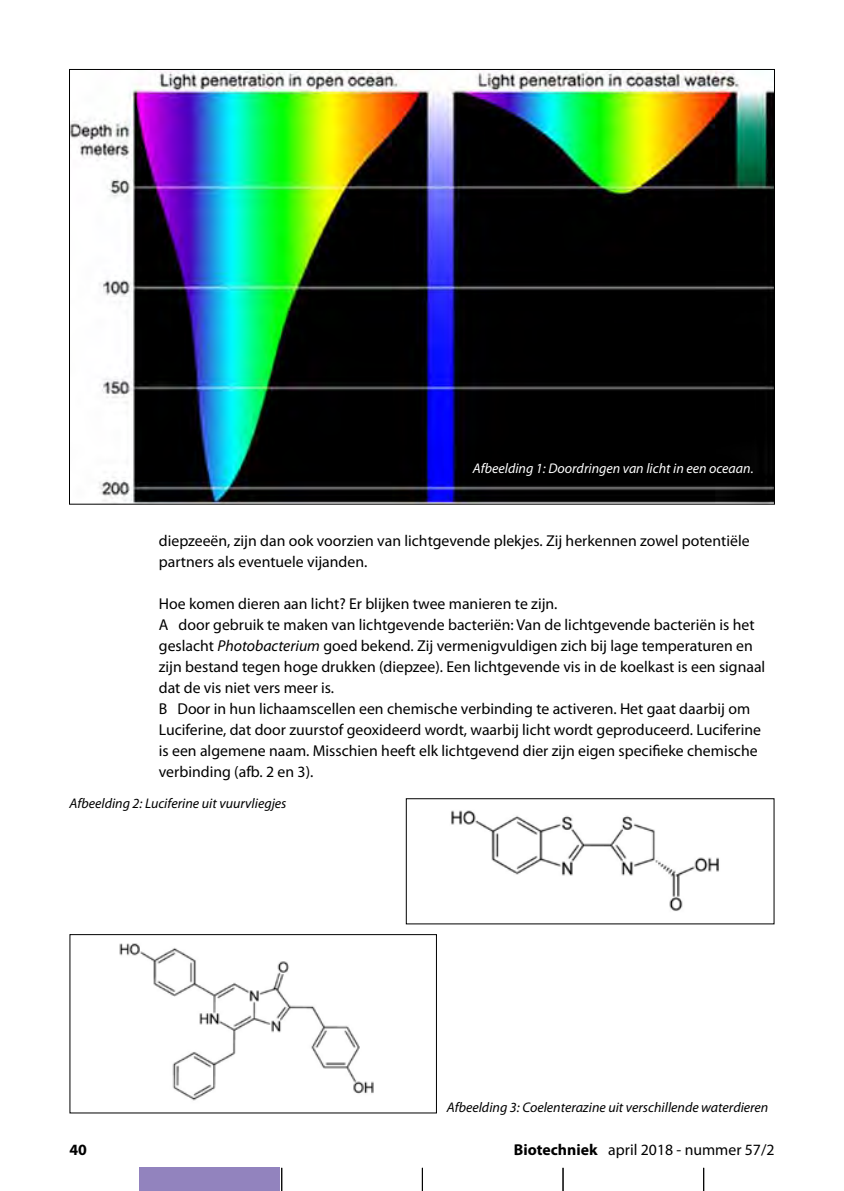
<style>
.page{position:relative;width:844px;height:1191px;background:#fff}
.page>*{position:absolute;margin:0;border:0;box-sizing:border-box;transform-origin:0 0}
.t1{font:15.75px/21px "Myriad Pro";color:#000}
.t2{font:700 15.75px "Myriad Pro";color:#000}
.t3{font:italic 14px "Myriad Pro";color:#000}
.t4{font:italic 14px "Myriad Pro";color:#fff}
.s1{font-style:italic}
.s2{font-weight:700}
</style>
<div class="page">
<svg style="left:281px;top:1167px;width:1px;height:24px"></svg>
<svg style="left:422px;top:1167px;width:1px;height:24px"></svg>
<svg style="left:562px;top:1167px;width:1px;height:24px"></svg>
<svg style="left:703px;top:1167px;width:1px;height:24px"></svg>
<div style="left:139px;top:1167px;width:140px;height:24px;background:#9283be"></div>
<img style="left:71px;top:71px;width:701px;height:431px">
<img style="left:451px;top:810px;width:268px;height:101px">
<div style="left:406px;top:798px;width:368px;height:126px;border:1px solid #000"></div>
<img style="left:119px;top:943px;width:255px;height:158px">
<div style="left:69px;top:934px;width:368px;height:179px;border:1px solid #000"></div>
<p class="t4" style="left:472px;top:459px;width:282px">Afbeelding 1: Doordringen van licht in een oceaan.</p>
<p class="t1" style="left:159px;top:530px;width:592px">diepzeeën, zijn dan ook voorzien van lichtgevende plekjes. Zij herkennen zowel potentiële partners als eventuele vijanden.</p>
<p class="t1" style="left:159px;top:593px;width:607px">Hoe komen dieren aan licht? Er blijken twee manieren te zijn.<br>A door gebruik te maken van lichtgevende bacteriën: Van de lichtgevende bacteriën is het geslacht <span class="s1">Photobacterium</span> goed bekend. Zij vermenigvuldigen zich bij lage temperaturen en zijn bestand tegen hoge drukken (diepzee). Een lichtgevende vis in de koelkast is een signaal dat de vis niet vers meer is.<br>B Door in hun lichaamscellen een chemische verbinding te activeren. Het gaat daarbij om Luciferine, dat door zuurstof geoxideerd wordt, waarbij licht wordt geproduceerd. Luciferine is een algemene naam. Misschien heeft elk lichtgevend dier zijn eigen specifieke chemische verbinding (afb. 2 en 3).</p>
<p class="t3" style="left:69px;top:794px;width:218px">Afbeelding 2: Luciferine uit vuurvliegjes</p>
<p class="t3" style="left:446px;top:1098px;width:323px">Afbeelding 3: Coelenterazine uit verschillende waterdieren</p>
<p class="t2" style="left:69px;top:1139px;width:19px">40</p>
<p class="t1" style="left:513px;top:1139px;width:262px"><span class="s2">Biotechniek</span> april 2018 - nummer 57/2</p>
</div>
